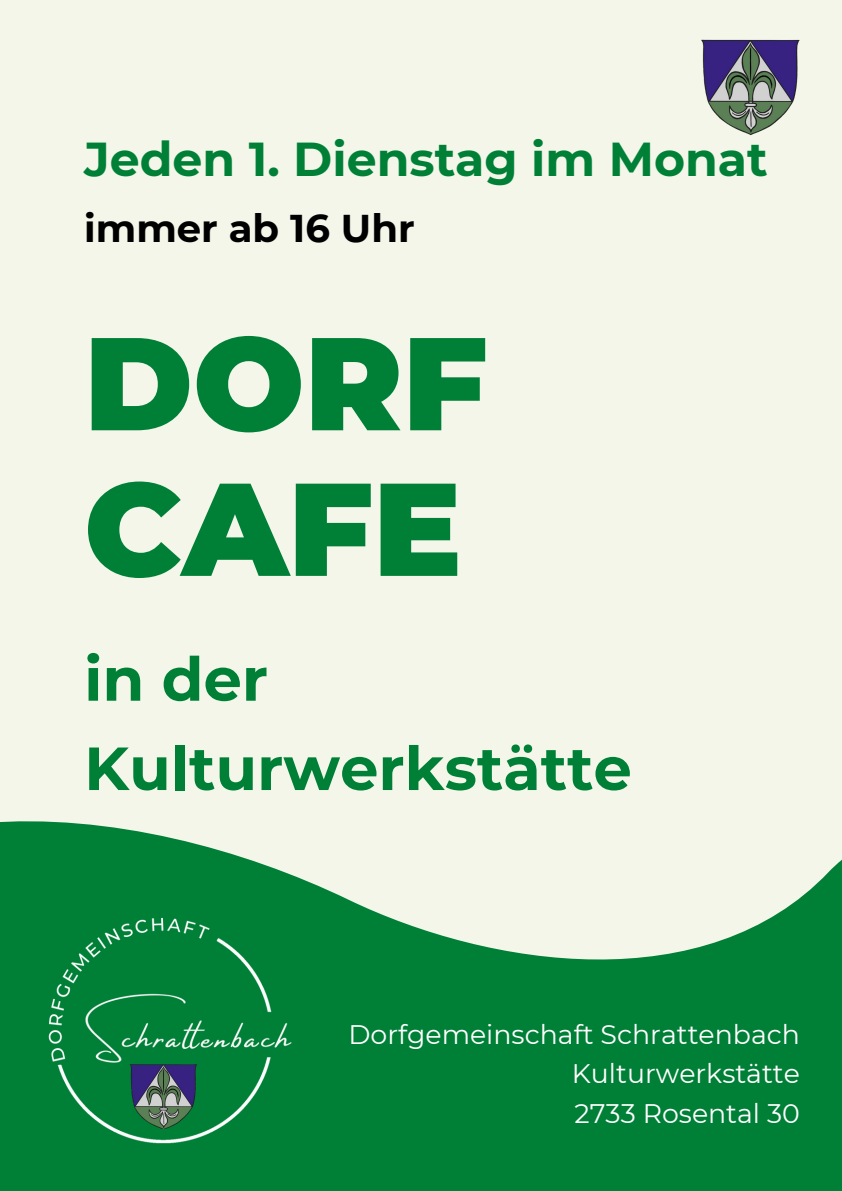
<style>
.page{position:relative;width:842px;height:1191px;background:#fff}
.page>*{position:absolute;margin:0;border:0;box-sizing:border-box;transform-origin:0 0}
.t1{font:900 131.7px/145.5px "Montserrat";color:#008037}
.t2{font:700 60.7px/89.2px "Montserrat";color:#008037}
.t3{font:700 47.5px "Montserrat";color:#008037}
.t4{font:700 38.6px "Montserrat";color:#000}
.t5{font:26.8px "Montserrat";color:#fff}
</style>
<div class="page">
<div style="left:0;top:0;width:842px;height:1190px;background:#f3f6e8"></div>
<svg style="left:0;top:821px;width:842px;height:369px;fill:#008037"></svg>
<img style="left:33px;top:901px;width:261px;height:261px">
<img style="left:701px;top:39px;width:99px;height:97px">
<p class="t3" style="left:84px;top:130px;width:685px">Jeden 1. Dienstag im Monat</p>
<p class="t4" style="left:84px;top:205px;width:332px">immer ab 16 Uhr</p>
<h1 class="t1" style="left:84px;top:310px;width:405px">DORF<br>CAFE</h1>
<h2 class="t2" style="left:84px;top:634px;width:549px">in der<br>Kulturwerkstätte</h2>
<p class="t5" style="left:348px;top:1018px;width:453px">Dorfgemeinschaft Schrattenbach</p>
<h3 class="t5" style="left:572px;top:1057px;width:230px">Kulturwerkstätte</h3>
<h4 class="t5" style="left:575px;top:1096px;width:227px">2733 Rosental 30</h4>
</div>
